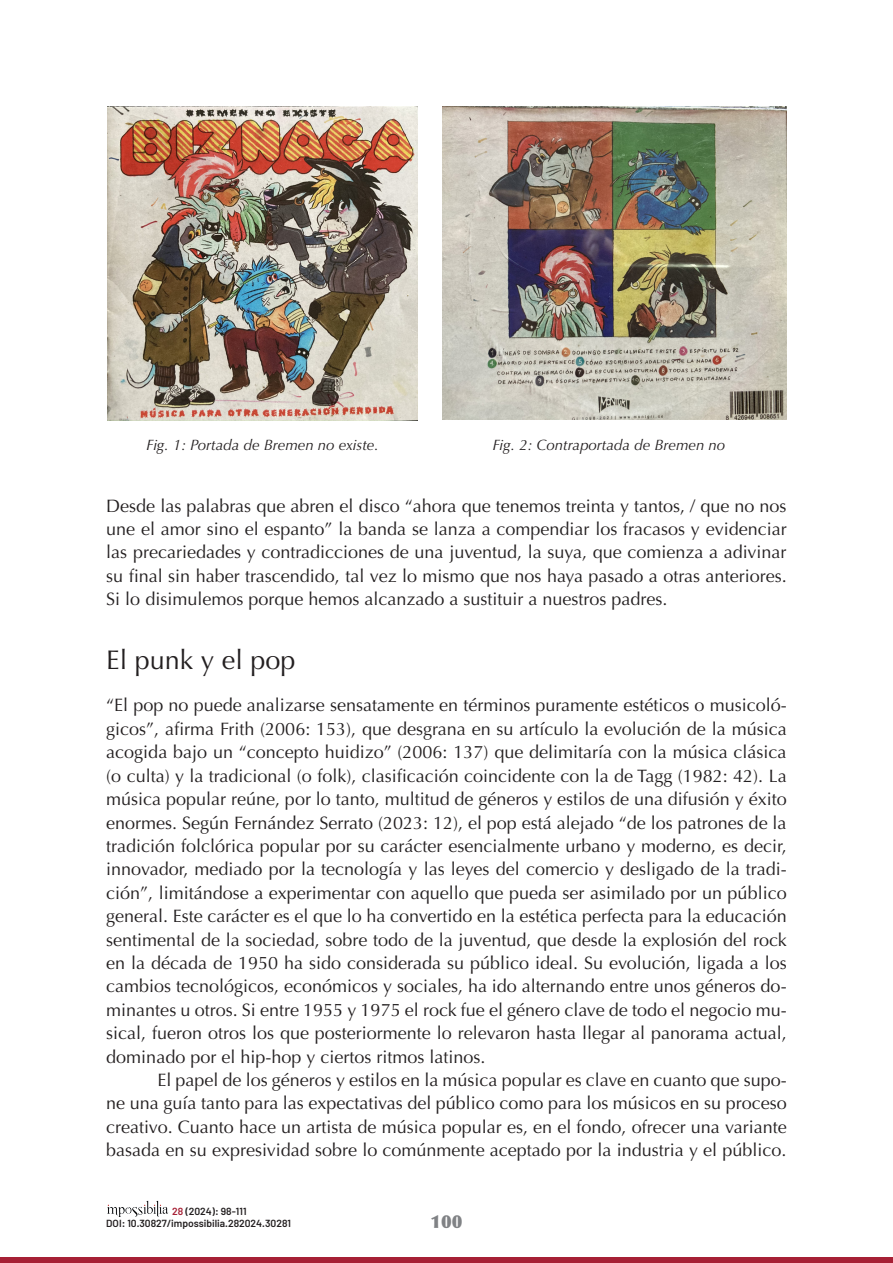
<style>
.page{position:relative;width:893px;height:1263px;background:#fff}
.page>*{position:absolute;margin:0;border:0;box-sizing:border-box;transform-origin:0 0}
.t1{font:27px "Optima";color:#231f20}
.t2{font:18px/23.4px "Optima";color:#231f20;text-align:justify}
.t3{font:900 18px "Optima";color:#808285}
.t4{font:italic 15px "Optima";color:#231f20}
.t5{font:600 10.2px/11.2px "Barlow";color:#231f20}
.s1{color:#a62035}
</style>
<div class="page">
<div style="left:0;top:1257px;width:893px;height:6px;background:#a62035"></div>
<img style="left:107px;top:1200px;width:62px;height:17px">
<img style="left:107px;top:106px;width:311px;height:315px">
<img style="left:442px;top:106px;width:345px;height:314px">
<p class="t4" style="left:146px;top:436px;width:234px">Fig. 1: Portada de Bremen no existe.</p>
<p class="t4" style="left:492px;top:436px;width:234px">Fig. 2: Contraportada de Bremen no</p>
<p class="t2" style="left:106px;top:494px;width:682px">Desde las palabras que abren el disco “ahora que tenemos treinta y tantos, / que no nos une el amor sino el espanto” la banda se lanza a compendiar los fracasos y evidenciar las precariedades y contradicciones de una juventud, la suya, que comienza a adivinar su final sin haber trascendido, tal vez lo mismo que nos haya pasado a otras anteriores.<br>Si lo disimulemos porque hemos alcanzado a sustituir a nuestros padres.</p>
<h1 class="t1" style="left:106px;top:644px;width:191px">El punk y el pop</h1>
<p class="t2" style="left:106px;top:694px;width:682px">“El pop no puede analizarse sensatamente en términos puramente estéticos o musicoló&shy;gicos”, afirma Frith (2006: 153), que desgrana en su artículo la evolución de la música acogida bajo un “concepto huidizo” (2006: 137) que delimitaría con la música clásica (o culta) y la tradicional (o folk), clasificación coincidente con la de Tagg (1982: 42). La música popular reúne, por lo tanto, multitud de géneros y estilos de una difusión y éxito enormes. Según Fernández Serrato (2023: 12), el pop está alejado “de los patrones de la tradición folclórica popular por su carácter esencialmente urbano y moderno, es decir, innovador, mediado por la tecnología y las leyes del comercio y desligado de la tradi&shy;ción”, limitándose a experimentar con aquello que pueda ser asimilado por un público general. Este carácter es el que lo ha convertido en la estética perfecta para la educación sentimental de la sociedad, sobre todo de la juventud, que desde la explosión del rock en la década de 1950 ha sido considerada su público ideal. Su evolución, ligada a los cambios tecnológicos, económicos y sociales, ha ido alternando entre unos géneros do&shy;minantes u otros. Si entre 1955 y 1975 el rock fue el género clave de todo el negocio mu&shy;sical, fueron otros los que posteriormente lo relevaron hasta llegar al panorama actual, dominado por el hip-hop y ciertos ritmos latinos.</p>
<p class="t2" style="left:106px;top:1068px;width:682px;text-indent:51px">El papel de los géneros y estilos en la música popular es clave en cuanto que supo&shy;ne una guía tanto para las expectativas del público como para los músicos en su proceso creativo. Cuanto hace un artista de música popular es, en el fondo, ofrecer una variante basada en su expresividad sobre lo comúnmente aceptado por la industria y el público.</p>
<p class="t5" style="left:106px;top:1205px;width:186px;text-indent:66px"><span class="s1">28</span> (2024): 98-111<br>DOI: 10.30827/impossibilia.282024.30281</p>
<p class="t3" style="left:430px;top:1211px;width:34px">100</p>
</div>
